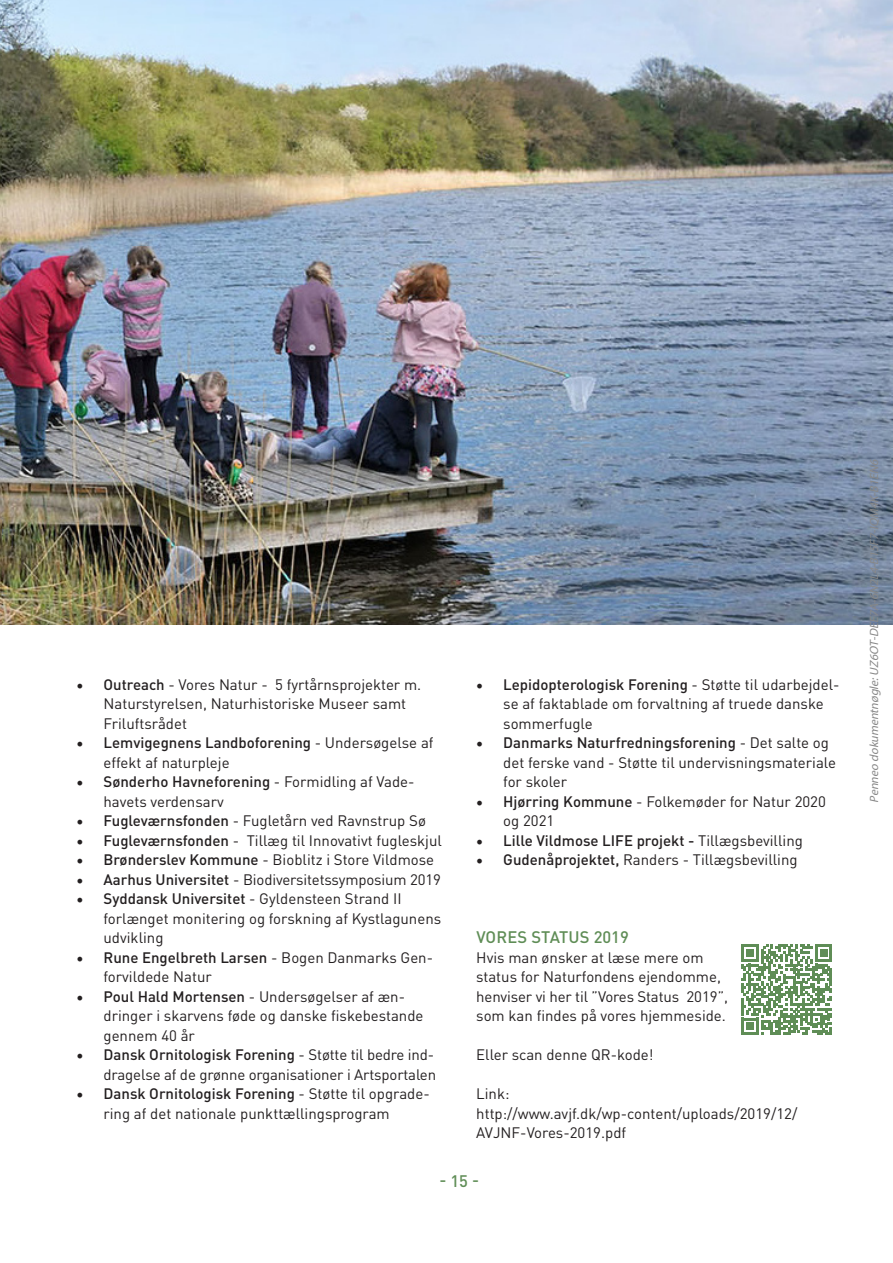
<style>
.page{position:relative;width:893px;height:1263px;background:#fff}
.page>*{position:absolute;margin:0;border:0;box-sizing:border-box;transform-origin:0 0}
.t1{font:500 16.5px "DINOT";color:#5f8d56}
.t2{font:15px/19.5px "DINOT";color:#231f20}
.t3{font:500 15px "DINOT";color:#231f20}
.t4{font:italic 12px "Myriad Pro";color:#888}
.s1{font-family:"Minion Pro";font-size:18px}
.s2{font-weight:500}
.s3{font-family:"Minion Pro";font-weight:400;font-size:18px}
.s4{font-weight:400}
</style>
<div class="page">
<img style="left:0;top:0;width:893px;height:625px">
<svg style="left:741px;top:944px;width:91px;height:91px"></svg>
<p class="t2" style="left:104px;top:674px;width:319px;text-indent:-27px"><span class="s1">•</span> <span class="s2">Outreach</span> - Vores Natur - 5 fyrtårnsprojekter m.<br>Naturstyrelsen, Naturhistoriske Museer samt<br>Friluftsrådet</p>
<p class="t2" style="left:104px;top:733px;width:332px;text-indent:-27px"><span class="s1">•</span> <span class="s2">Lemvigegnens Landboforening</span> - Undersøgelse af effekt af naturpleje</p>
<p class="t2" style="left:104px;top:772px;width:312px;text-indent:-27px"><span class="s1">•</span> <span class="s2">Sønderho Havneforening</span> - Formidling af Vade&shy;havets verdensarv</p>
<p class="t2" style="left:77px;top:811px;width:351px"><span class="s1">•</span> <span class="s2">Fugleværnsfonden</span> - Fugletårn ved Ravnstrup Sø</p>
<p class="t2" style="left:77px;top:830px;width:367px"><span class="s1">•</span> <span class="s2">Fugleværnsfonden</span> - Tillæg til Innovativt fugleskjul</p>
<p class="t2" style="left:77px;top:850px;width:359px"><span class="s1">•</span> <span class="s2">Brønderslev Kommune</span> - Bioblitz i Store Vildmose</p>
<p class="t2" style="left:77px;top:869px;width:366px"><span class="s1">•</span> <span class="s2">Aarhus Universitet</span> - Biodiversitetssymposium 2019</p>
<p class="t2" style="left:104px;top:889px;width:339px;text-indent:-27px"><span class="s1">•</span> <span class="s2">Syddansk Universitet</span> - Gyldensteen Strand II forlænget monitering og forskning af Kystlagunens udvikling</p>
<p class="t2" style="left:104px;top:947px;width:331px;text-indent:-27px"><span class="s1">•</span> <span class="s2">Rune Engelbreth Larsen</span> - Bogen Danmarks Gen&shy;forvildede Natur</p>
<p class="t2" style="left:104px;top:986px;width:321px;text-indent:-27px"><span class="s1">•</span> <span class="s2">Poul Hald Mortensen</span> - Undersøgelser af æn&shy;dringer i skarvens føde og danske fiskebestande gennem 40 år</p>
<p class="t2" style="left:77px;top:1045px;width:361px;text-align:right"><span class="s1">•</span> <span class="s2">Dansk Ornitologisk Forening</span> - Støtte til bedre ind&shy;dragelse af de grønne organisationer i Artsportalen</p>
<p class="t2" style="left:104px;top:1084px;width:328px;text-indent:-27px"><span class="s1">•</span> <span class="s2">Dansk Ornitologisk Forening</span> - Støtte til opgrade&shy;ring af det nationale punkttællingsprogram</p>
<p class="t2" style="left:503px;top:674px;width:338px;text-indent:-27px"><span class="s1">•</span> <span class="s2">Lepidopterologisk Forening</span> - Støtte til udarbejdel&shy;se af faktablade om forvaltning af truede danske sommerfugle</p>
<p class="t2" style="left:503px;top:733px;width:334px;text-indent:-27px"><span class="s1">•</span> <span class="s2">Danmarks Naturfredningsforening</span> - Det salte og det ferske vand - Støtte til undervisningsmateriale for skoler</p>
<p class="t2" style="left:503px;top:791px;width:324px;text-indent:-27px"><span class="s1">•</span> <span class="s2">Hjørring Kommune</span> - Folkemøder for Natur 2020 og 2021</p>
<p class="t3" style="left:476px;top:831px;width:328px"><span class="s3">•</span> Lille Vildmose LIFE projekt - <span class="s4">Tillægsbevilling</span></p>
<p class="t2" style="left:476px;top:850px;width:323px"><span class="s1">•</span> <span class="s2">Gudenåprojektet,</span> Randers - Tillægsbevilling</p>
<p class="t1" style="left:476px;top:927px;width:154px">VORES STATUS 2019</p>
<p class="t2" style="left:476px;top:947px;width:253px">Hvis man ønsker at læse mere om status for Naturfondens ejendomme, henviser vi her til ”Vores Status 2019”, som kan findes på vores hjemmeside.</p>
<p class="t2" style="left:476px;top:1045px;width:179px">Eller scan denne QR-kode!</p>
<p class="t2" style="left:476px;top:1084px;width:323px">Link: http://www.avjf.dk/wp-content/uploads/2019/12/<br>AVJNF-Vores-2019.pdf</p>
<p class="t1" style="left:439px;top:1170px;width:41px">- 15 -</p>
<p class="t4" style="left:869px;top:803px;width:346px;rotate:-90deg">Penneo dokumentnøgle:UZ6OT-DEE7A-6N2L4-B15F7-IQM4K-B1EN6</p>
</div>
